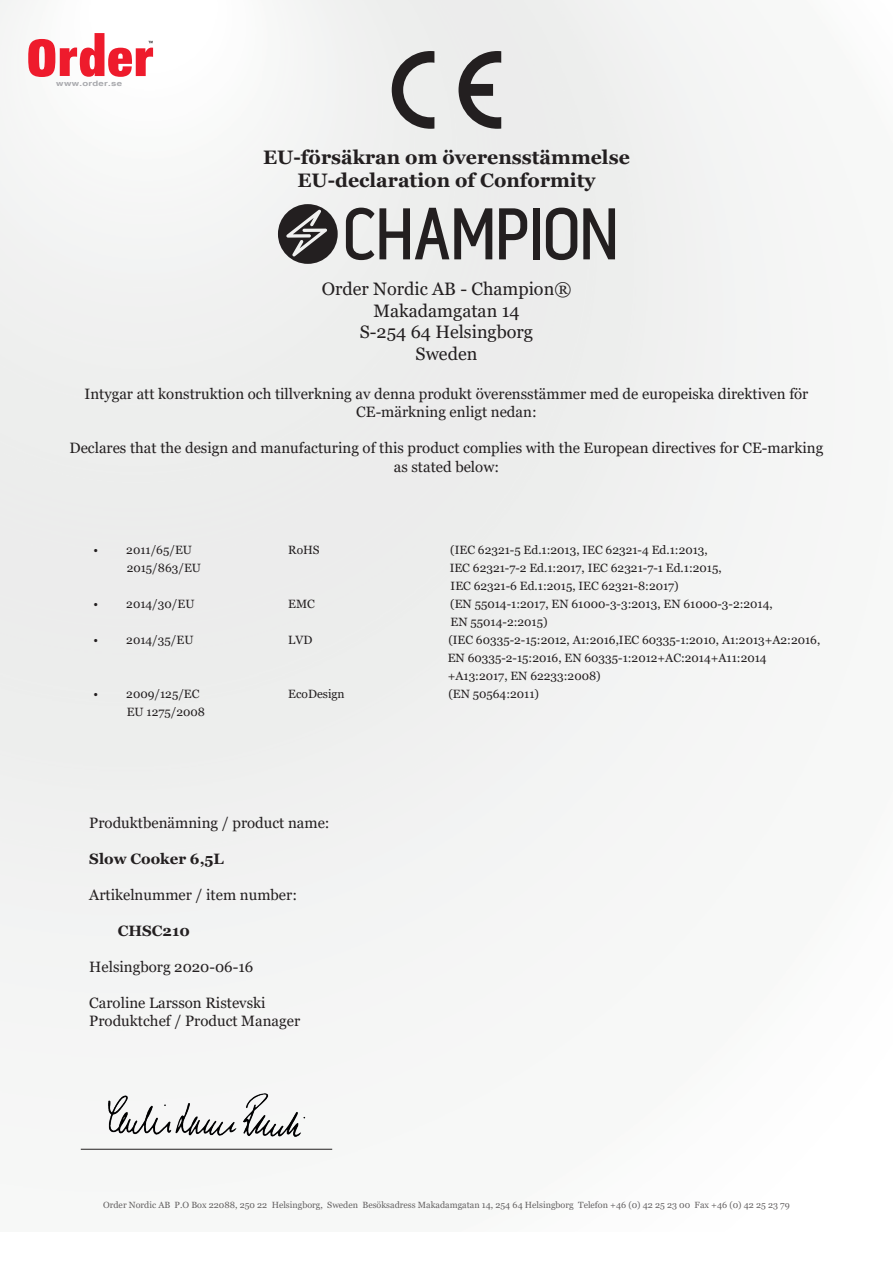
<style>
.page{position:relative;width:893px;height:1263px;background:#fff}
.page>*{position:absolute;margin:0;border:0;box-sizing:border-box;transform-origin:0 0}
.t1{font:700 19.5px/23.4px "Georgia";color:#231f20;text-align:center}
.t2{font:18px/21.6px "Georgia";color:#231f20;text-align:center}
.t3{font:15px/18px "Georgia";color:#231f20;text-align:center}
.t4{font:700 15px "Georgia";color:#231f20}
.t5{font:12px/18px "Georgia";color:#231f20}
.t6{font:9px "Georgia";color:#231f20}
.t7{font:700 7.5px "Helvetica";letter-spacing:.03em;color:#a8a9ad;scale:1.28 1}
</style>
<div class="page">
<div style="left:258px;top:49px;width:535px;height:1182px;background:#f2f3f3"></div>
<svg style="left:392px;top:51px;width:42px;height:78px;background:#9f9e9d"></svg>
<svg style="left:458px;top:51px;width:43px;height:78px;background:#8f8d8e"></svg>
<hr style="left:81px;top:1149px;width:251px;height:1px;background:#231f20">
<svg style="left:28px;top:33px;width:125px;height:44px"></svg>
<svg style="left:346px;top:208px;width:146px;height:52px;background:#999898"></svg>
<svg style="left:499px;top:208px;width:28px;height:51px"></svg>
<div style="left:533px;top:208px;width:7px;height:51px;background:#231f20"></div>
<svg style="left:546px;top:208px;width:31px;height:52px;background:#868585"></svg>
<svg style="left:583px;top:208px;width:32px;height:51px;background:#7b797a"></svg>
<svg style="left:278px;top:204px;width:60px;height:60px"></svg>
<img style="left:96px;top:1084px;width:216px;height:64px">
<p class="t7" style="left:56px;top:79px;width:53px">www.order.se</p>
<h1 class="t1" style="left:263px;top:145px;width:368px">EU-försäkran om överensstämmelse<br>EU-declaration of Conformity</h1>
<h2 class="t2" style="left:322px;top:278px;width:251px">Order Nordic AB - Champion®<br>Makadamgatan 14<br>S-254 64 Helsingborg<br>Sweden</h2>
<p class="t3" style="left:84px;top:386px;width:725px">Intygar att konstruktion och tillverkning av denna produkt överensstämmer med de europeiska direktiven för<br>CE-märkning enligt nedan:</p>
<p class="t3" style="left:69px;top:440px;width:755px">Declares that the design and manufacturing of this product complies with the European directives for CE-marking as stated below:</p>
<p class="t5" style="left:94px;top:541px;width:100px">• 2011/65/EU</p>
<p class="t5" style="left:288px;top:541px;width:33px">RoHS</p>
<p class="t5" style="left:450px;top:541px;width:259px">(IEC 62321-5 Ed.1:2013, IEC 62321-4 Ed.1:2013,</p>
<p class="t5" style="left:127px;top:559px;width:76px">2015/863/EU</p>
<p class="t5" style="left:450px;top:559px;width:273px">IEC 62321-7-2 Ed.1:2017, IEC 62321-7-1 Ed.1:2015,<br>IEC 62321-6 Ed.1:2015, IEC 62321-8:2017)</p>
<p class="t5" style="left:94px;top:595px;width:102px">• 2014/30/EU</p>
<p class="t5" style="left:288px;top:595px;width:28px">EMC</p>
<p class="t5" style="left:450px;top:595px;width:324px">(EN 55014-1:2017, EN 61000-3-3:2013, EN 61000-3-2:2014,<br>EN 55014-2:2015)</p>
<p class="t5" style="left:94px;top:631px;width:101px">• 2014/35/EU</p>
<p class="t5" style="left:288px;top:631px;width:26px">LVD</p>
<p class="t5" style="left:448px;top:631px;width:374px">(IEC 60335-2-15:2012, A1:2016,IEC 60335-1:2010, A1:2013+A2:2016,<br>EN 60335-2-15:2016, EN 60335-1:2012+AC:2014+A11:2014 +A13:2017, EN 62233:2008)</p>
<p class="t5" style="left:94px;top:685px;width:107px">• 2009/125/EC</p>
<p class="t5" style="left:288px;top:685px;width:58px">EcoDesign</p>
<p class="t5" style="left:448px;top:685px;width:92px">(EN 50564:2011)</p>
<p class="t5" style="left:127px;top:703px;width:80px">EU 1275/2008</p>
<p class="t3" style="left:89px;top:814px;width:242px">Produktbenämning / product name:</p>
<p class="t4" style="left:89px;top:849px;width:136px">Slow Cooker 6,5L</p>
<p class="t3" style="left:89px;top:886px;width:209px">Artikelnummer / item number:</p>
<p class="t4" style="left:118px;top:921px;width:74px">CHSC210</p>
<p class="t3" style="left:89px;top:958px;width:166px">Helsingborg 2020-06-16</p>
<p class="t3" style="left:89px;top:994px;width:212px;text-align:left">Caroline Larsson Ristevski<br>Produktchef / Product Manager</p>
<p class="t6" style="left:103px;top:1199px;width:688px">Order Nordic AB P.O Box 22088, 250 22 Helsingborg, Sweden Besöksadress Makadamgatan 14, 254 64 Helsingborg Telefon +46 (0) 42 25 23 00 Fax +46 (0) 42 25 23 79</p>
</div>
